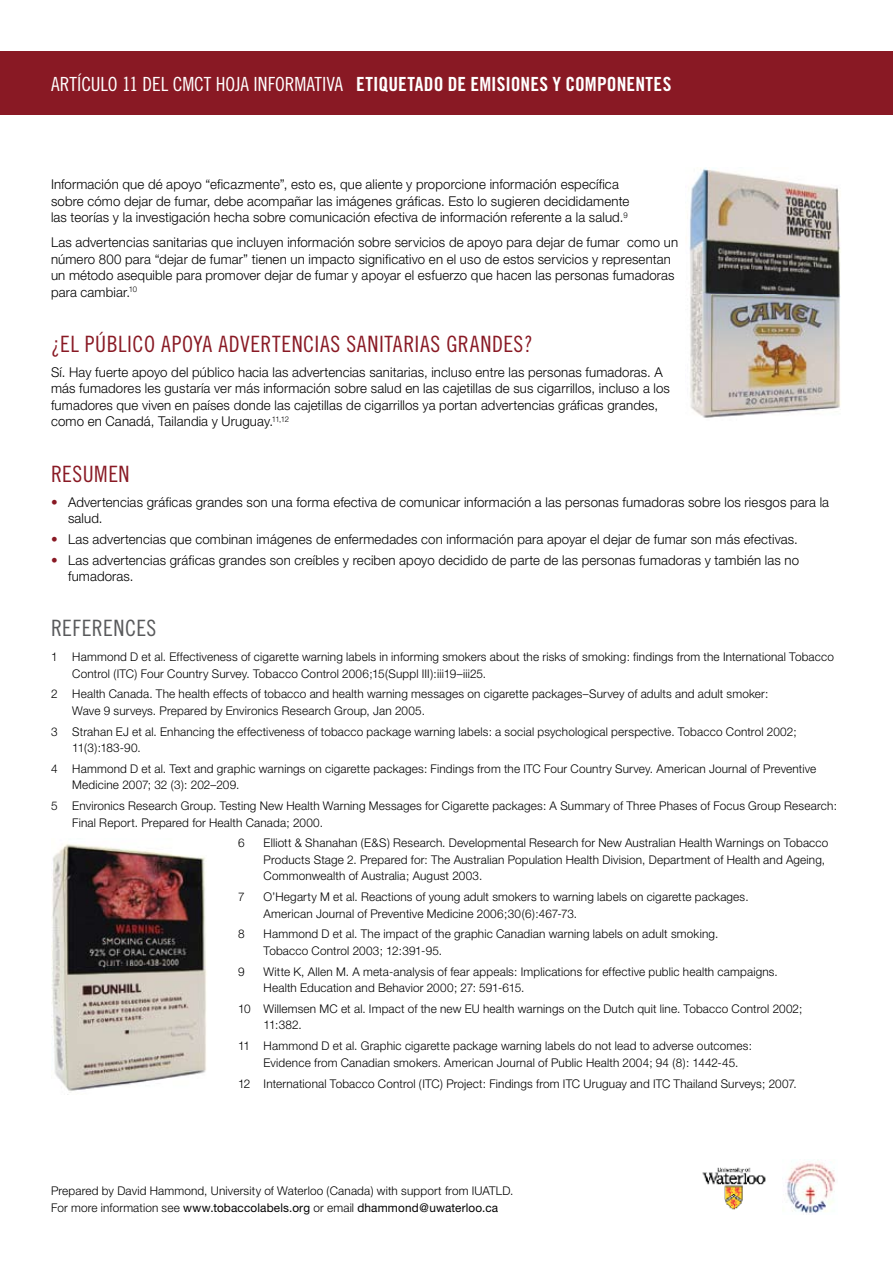
<style>
.page{position:relative;width:893px;height:1263px;background:#fff}
.page>*{position:absolute;margin:0;border:0;box-sizing:border-box;transform-origin:0 0}
.t1{font:22.5px "Trade Gothic Cond Eighteen";letter-spacing:.03em;color:#891924}
.t2{font:22.5px "Trade Gothic Cond Eighteen";color:#58595b}
.t3{font:19.5px "Trade Gothic Bold Cond Twenty";letter-spacing:.005em;color:#fff}
.t4{font:300 13.5px/16.5px "Helvetica Neue";letter-spacing:.01em;color:#000}
.t5{font:300 12px/16.5px "Helvetica Neue";letter-spacing:.015em;color:#000}
.s1{font-family:"Trade Gothic Cond Eighteen"}
.s2{color:#891924}
.s3{font-weight:400}
</style>
<div class="page">
<div style="left:0;top:51px;width:893px;height:64px;background:#891924"></div>
<img style="left:702px;top:1167px;width:64px;height:43px">
<img style="left:786px;top:1162px;width:49px;height:51px">
<img style="left:51px;top:844px;width:156px;height:251px">
<img style="left:689px;top:167px;width:152px;height:251px">
<h2 class="t3" style="left:51px;top:72px;width:622px"><span class="s1">ARTÍCULO 11 DEL CMCT HOJA INFORMATIVA</span> ETIQUETADO DE EMISIONES Y COMPONENTES</h2>
<p class="t4" style="left:51px;top:176px;width:580px">Información que dé apoyo “eficazmente”, esto es, que aliente y proporcione información específica sobre cómo dejar de fumar, debe acompañar las imágenes gráficas. Esto lo sugieren decididamente las teorías y la investigación hecha sobre comunicación efectiva de información referente a la salud.<sup>9</sup></p>
<p class="t4" style="left:51px;top:234px;width:629px">Las advertencias sanitarias que incluyen información sobre servicios de apoyo para dejar de fumar como un número 800 para “dejar de fumar” tienen un impacto significativo en el uso de estos servicios y representan un método asequible para promover dejar de fumar y apoyar el esfuerzo que hacen las personas fumadoras para cambiar.<sup>10</sup></p>
<h1 class="t1" style="left:51px;top:330px;width:190px">¿EL PÚBLICO APOYA ADVERTENC</h1>
<h1 class="t1" style="left:315px;top:330px;width:220px">IAS SANITARIAS GRANDES?</h1>
<p class="t4" style="left:51px;top:364px;width:620px">Sí. Hay fuerte apoyo del público hacia las advertencias sanitarias, incluso entre las personas fumadoras. A más fumadores les gustaría ver más información sobre salud en las cajetillas de sus cigarrillos, incluso a los fumadores que viven en países donde las cajetillas de cigarrillos ya portan advertencias gráficas grandes, como en Canadá, Tailandia y Uruguay.<sup>11,12</sup></p>
<h1 class="t1" style="left:51px;top:460px;width:68px">RESUMEN</h1>
<p class="t4" style="left:68px;top:493px;width:763px;text-indent:-17px"><span class="s2">•</span> Advertencias gráficas grandes son una forma efectiva de comunicar información a las personas fumadoras sobre los riesgos para la salud.</p>
<p class="t4" style="left:51px;top:530px;width:748px"><span class="s2">•</span> Las advertencias que combinan imágenes de enfermedades con información para apoyar el dejar de fumar son más efectivas.</p>
<p class="t4" style="left:68px;top:551px;width:733px;text-indent:-17px"><span class="s2">•</span> Las advertencias gráficas grandes son creíbles y reciben apoyo decidido de parte de las personas fumadoras y también las no fumadoras.</p>
<h1 class="t2" style="left:51px;top:615px;width:12px">REFERENCE</h1>
<h1 class="t2" style="left:147px;top:615px;width:11px">S</h1>
<p class="t5" style="left:72px;top:648px;width:763px;text-indent:-21px">1 Hammond D et al. Effectiveness of cigarette warning labels in informing smokers about the risks of smoking: findings from the International Tobacco<br>Control (ITC) Four Country Survey. Tobacco Control 2006;15(Suppl III):iii19–iii25.</p>
<p class="t5" style="left:72px;top:686px;width:697px;text-indent:-21px">2 Health Canada. The health effects of tobacco and health warning messages on cigarette packages–Survey of adults and adult smoker:<br>Wave 9 surveys. Prepared by Environics Research Group, Jan 2005.</p>
<p class="t5" style="left:72px;top:723px;width:726px;text-indent:-21px">3 Strahan EJ et al. Enhancing the effectiveness of tobacco package warning labels: a social psychological perspective. Tobacco Control 2002;<br>11(3):183-90.</p>
<p class="t5" style="left:72px;top:760px;width:745px;text-indent:-21px">4 Hammond D et al. Text and graphic warnings on cigarette packages: Findings from the ITC Four Country Survey. American Journal of Preventive<br>Medicine 2007; 32 (3): 202–209.</p>
<p class="t5" style="left:72px;top:797px;width:766px;text-indent:-21px">5 Environics Research Group. Testing New Health Warning Messages for Cigarette packages: A Summary of Three Phases of Focus Group Research:<br>Final Report. Prepared for Health Canada; 2000.</p>
<p class="t5" style="left:238px;top:835px;width:8px">6</p>
<p class="t5" style="left:264px;top:835px;width:566px">Elliott &amp; Shanahan (E&amp;S) Research. Developmental Research for New Australian Health Warnings on Tobacco<br>Products Stage 2. Prepared for: The Australian Population Health Division, Department of Health and Ageing,<br>Commonwealth of Australia; August 2003.</p>
<p class="t5" style="left:238px;top:888px;width:8px">7</p>
<p class="t5" style="left:264px;top:888px;width:486px">O’Hegarty M et al. Reactions of young adult smokers to warning labels on cigarette packages.<br>American Journal of Preventive Medicine 2006;30(6):467-73.</p>
<p class="t5" style="left:238px;top:926px;width:8px">8</p>
<p class="t5" style="left:264px;top:926px;width:456px">Hammond D et al. The impact of the graphic Canadian warning labels on adult smoking.<br>Tobacco Control 2003; 12:391-95.</p>
<p class="t5" style="left:238px;top:963px;width:8px">9</p>
<p class="t5" style="left:264px;top:963px;width:516px">Witte K, Allen M. A meta-analysis of fear appeals: Implications for effective public health campaigns.<br>Health Education and Behavior 2000; 27: 591-615.</p>
<p class="t5" style="left:264px;top:1000px;width:540px;text-indent:-26px">10 Willemsen MC et al. Impact of the new EU health warnings on the Dutch quit line. Tobacco Control 2002;<br>11:382.</p>
<p class="t5" style="left:264px;top:1037px;width:490px;text-indent:-26px">11 Hammond D et al. Graphic cigarette package warning labels do not lead to adverse outcomes:<br>Evidence from Canadian smokers. American Journal of Public Health 2004; 94 (8): 1442-45.</p>
<p class="t5" style="left:238px;top:1075px;width:560px">12 International Tobacco Control (ITC) Project: Findings from ITC Uruguay and ITC Thailand Surveys; 2007.</p>
<p class="t5" style="left:51px;top:1182px;width:464px">Prepared by David Hammond, University of Waterloo (Canada) with support from IUATLD.<br>For more information see <span class="s3">www.tobaccolabels.org</span> or email <span class="s3">dhammond@uwaterloo.ca</span></p>
</div>
